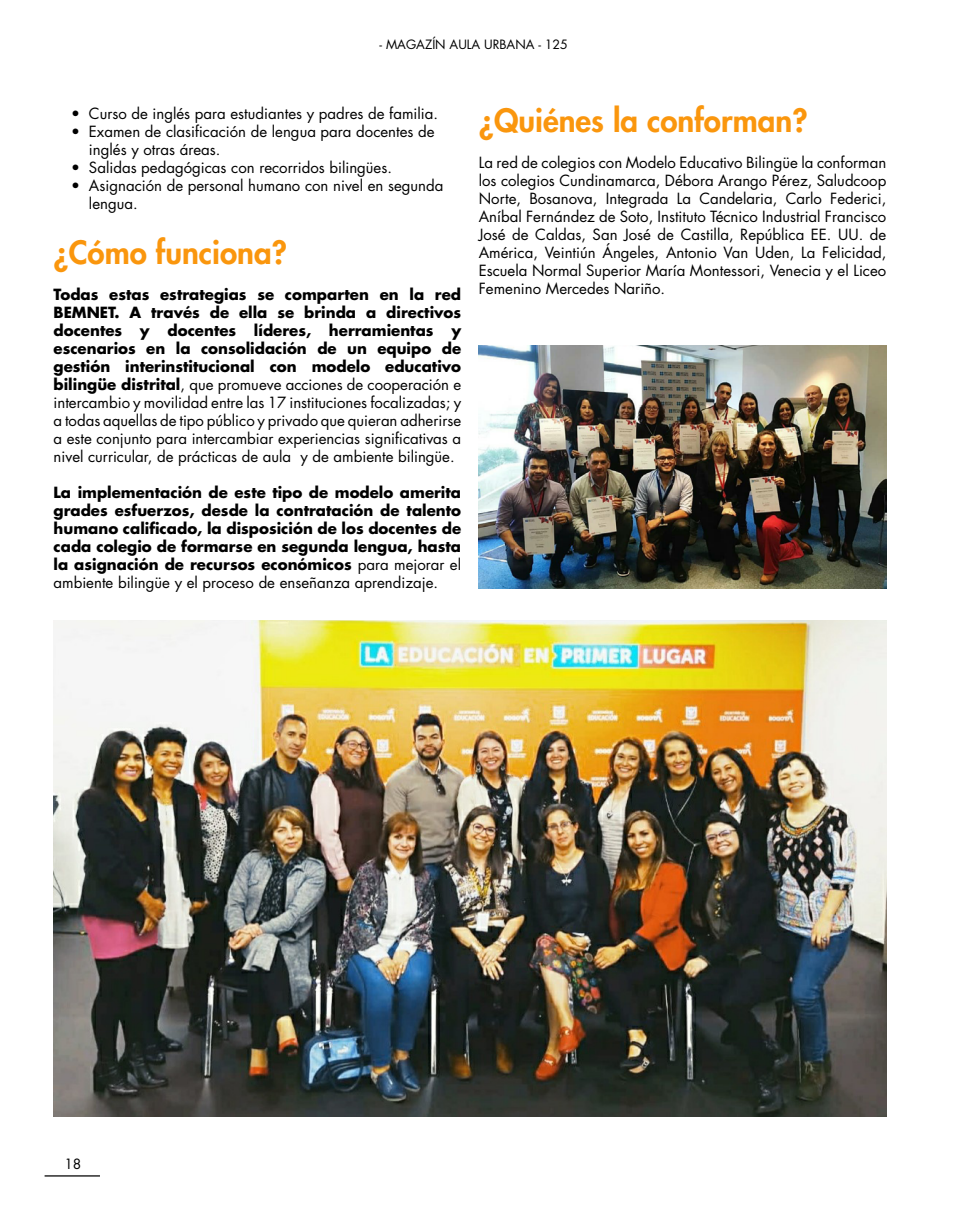
<style>
.page{position:relative;width:957px;height:1205px;background:#fff}
.page>*{position:absolute;margin:0;border:0;box-sizing:border-box;transform-origin:0 0}
.t1{font:800 31.25px "Futura Std";color:#fa960d}
.t2{font:15px/18px "Futura Std";color:#000}
.t3{font:700 15px/18px "Futura Std";color:#000;text-align:justify}
.t4{font:13.75px "Futura Std";color:#000}
.t5{font:12.5px "Futura Std";color:#000}
.s1{font-weight:700}
.s2{font-weight:400}
</style>
<div class="page">
<img style="left:54px;top:620px;width:832px;height:496px">
<img style="left:479px;top:345px;width:407px;height:244px">
<hr style="left:45px;top:1175px;width:55px;height:1px;background:#000">
<p class="t5" style="left:379px;top:36px;width:190px">- MAGAZÍN AULA URBANA - 125</p>
<p class="t2" style="left:71px;top:104px;width:368px">• Curso de inglés para estudiantes y padres de familia.</p>
<p class="t2" style="left:89px;top:122px;width:347px;text-indent:-18px">• Examen de clasificación de lengua para docentes de inglés y otras áreas.</p>
<p class="t2" style="left:71px;top:158px;width:322px">• Salidas pedagógicas con recorridos bilingües.</p>
<p class="t2" style="left:89px;top:176px;width:356px;text-indent:-18px">• Asignación de personal humano con nivel en segunda lengua.</p>
<h1 class="t1" style="left:54px;top:233px;width:235px">¿Cómo funciona?</h1>
<p class="t2" style="left:54px;top:286px;width:409px;text-align:justify"><span class="s1">Todas estas estrategias se comparten en la red BEMNET. A través de ella se brinda a directivos docentes y docentes líderes, herramientas y escenarios en la consolidación de un equipo de gestión interinstitucional con modelo educativo bilingüe distrital</span>, que promueve acciones de cooperación e intercambio y movilidad entre las 17 instituciones focalizadas; y a todas aquellas de tipo público y privado que quieran adherirse a este conjunto para intercambiar experiencias significativas a nivel curricular, de prácticas de aula y de ambiente bilingüe.</p>
<p class="t3" style="left:54px;top:483px;width:409px">La implementación de este tipo de modelo amerita grades esfuerzos, desde la contratación de talento humano calificado, la disposición de los docentes de cada colegio de formarse en segunda lengua, hasta la asignación de recursos económicos <span class="s2">para mejorar el ambiente bilingüe y el proceso de enseñanza aprendizaje.</span></p>
<h1 class="t1" style="left:479px;top:101px;width:330px">¿Quiénes la conforman?</h1>
<p class="t2" style="left:479px;top:154px;width:409px;text-align:justify">La red de colegios con Modelo Educativo Bilingüe la conforman los colegios Cundinamarca, Débora Arango Pérez, Saludcoop Norte, Bosanova, Integrada La Candelaria, Carlo Federici, Aníbal Fernández de Soto, Instituto Técnico Industrial Francisco José de Caldas, San José de Castilla, República EE. UU. de América, Veintiún Ángeles, Antonio Van Uden, La Felicidad, Escuela Normal Superior María Montessori, Venecia y el Liceo Femenino Mercedes Nariño.</p>
<p class="t4" style="left:64px;top:1155px;width:18px">18</p>
</div>
